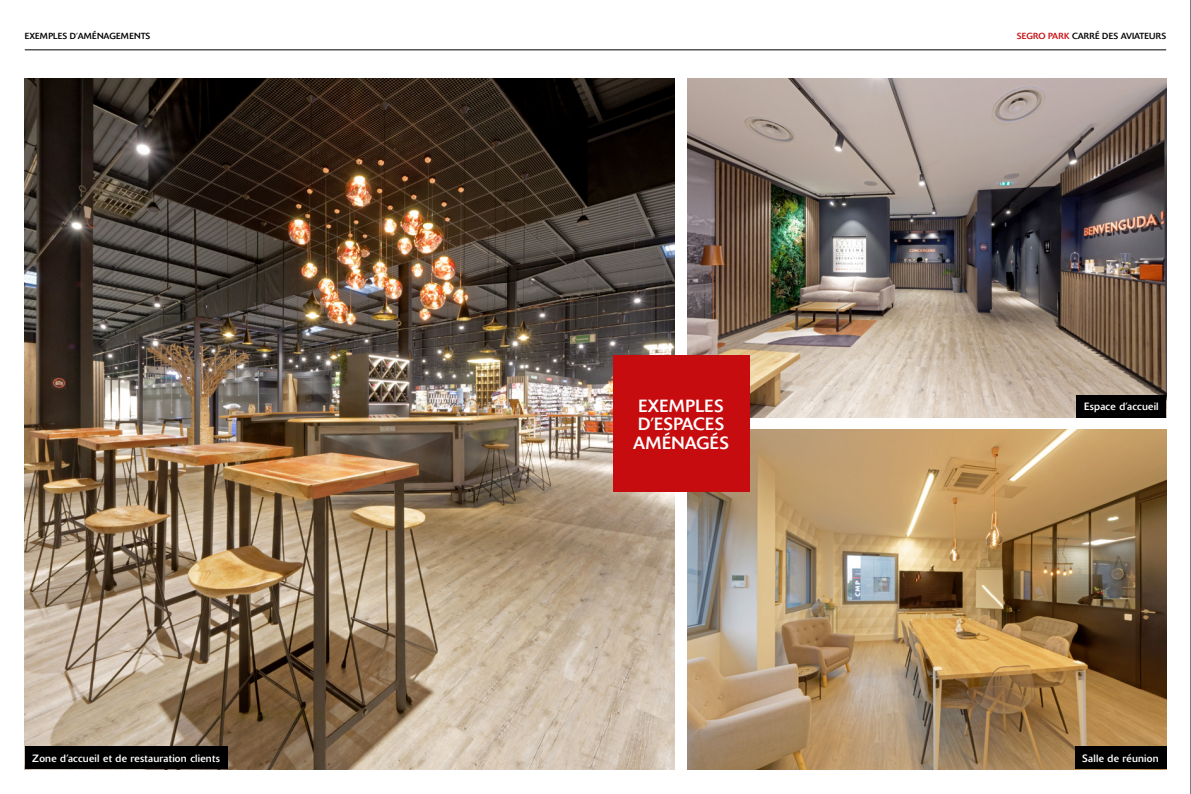
<style>
.page{position:relative;width:1191px;height:794px;background:#fff}
.page>*{position:absolute;margin:0;border:0;box-sizing:border-box;transform-origin:0 0}
.t1{font:17.5px/18.4px "Delta BQ";letter-spacing:.02em;color:#fff;text-align:center}
.t2{font:10.5px "Delta BQ";letter-spacing:.025em;color:#fff}
.t3{font:8.75px "Delta BQ";color:#000}
.t4{font:8.75px "Delta BQ";letter-spacing:.02em;color:#000}
.s1{color:#c70c0f}
</style>
<div class="page">
<hr style="left:25px;top:49px;width:1141px;height:1px;background:#000">
<img style="left:25px;top:78px;width:650px;height:691px">
<img style="left:687px;top:78px;width:479px;height:339px">
<img style="left:687px;top:430px;width:479px;height:339px">
<div style="left:613px;top:355px;width:136px;height:137px;background:#c70c0f"></div>
<div style="left:25px;top:746px;width:202px;height:23px;background:#000"></div>
<div style="left:1076px;top:395px;width:90px;height:22px;background:#000"></div>
<div style="left:1074px;top:746px;width:92px;height:23px;background:#000"></div>
<hr style="left:1190px;top:0;width:1px;height:794px;background:#000">
<p class="t4" style="left:25px;top:31px;width:127px">EXEMPLES D’AMÉNAGEMENTS</p>
<p class="t3" style="left:1016px;top:31px;width:151px"><span class="s1">SEGRO PARK</span> CARRÉ DES AVIATEURS</p>
<p class="t2" style="left:32px;top:751px;width:189px">Zone d’accueil et de restauration clients</p>
<h1 class="t1" style="left:633px;top:396px;width:97px">EXEMPLES<br>D’ESPACES<br>AMÉNAGÉS</h1>
<p class="t2" style="left:1084px;top:400px;width:76px">Espace d’accueil</p>
<p class="t2" style="left:1082px;top:751px;width:78px">Salle de réunion</p>
</div>
